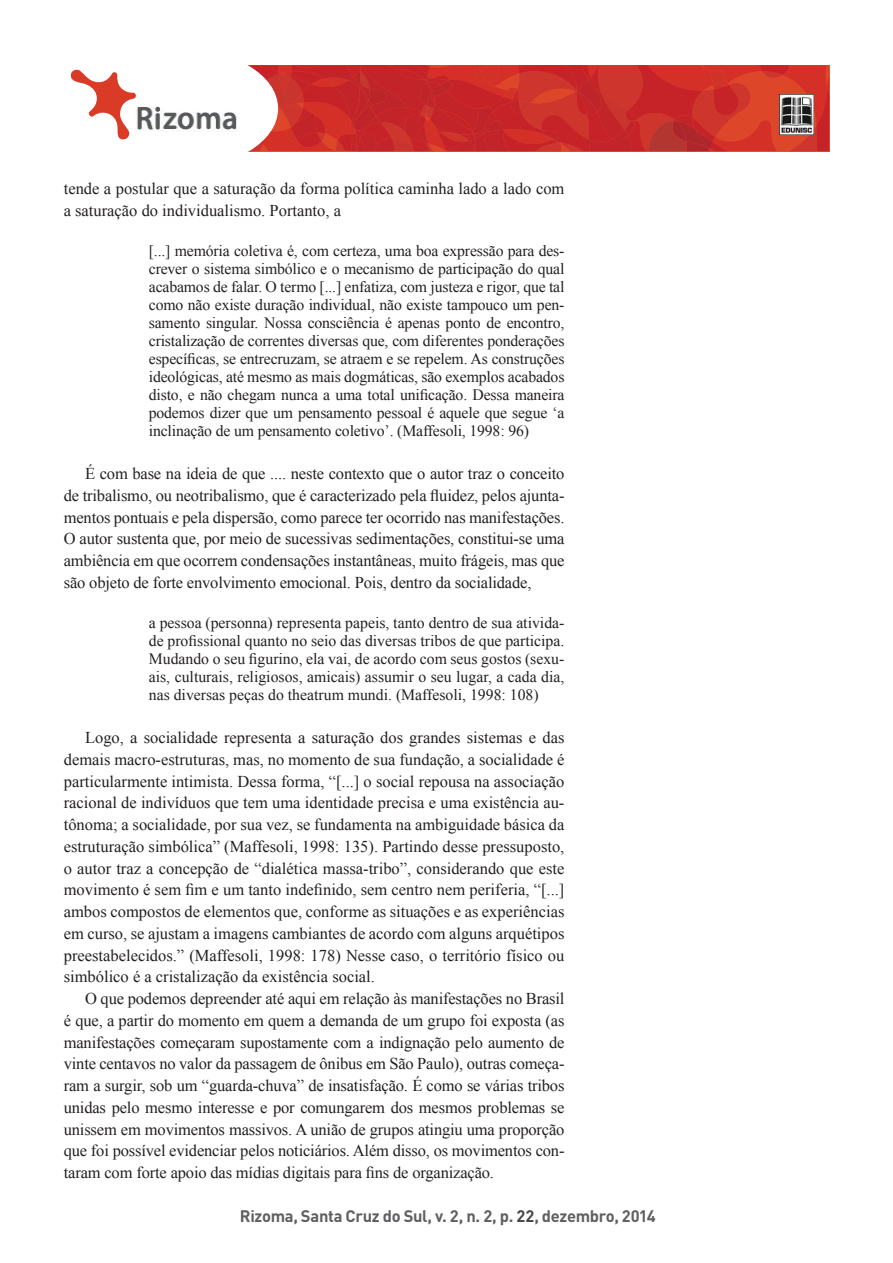
<style>
.page{position:relative;width:893px;height:1263px;background:#fff}
.page>*{position:absolute;margin:0;border:0;box-sizing:border-box;transform-origin:0 0}
.t1{font:16.5px/21.8px "Times New Roman";color:#231f20;text-align:justify}
.t2{font:700 16.5px "DIN Pro";letter-spacing:-.02em;color:#5f5f62}
.t3{font:15.75px/18px "Times New Roman";letter-spacing:-.01em;color:#231f20;text-align:justify}
.s1{color:#454647}
</style>
<div class="page">
<svg style="left:247px;top:65px;width:582px;height:87px;background:#cb2f2b"></svg>
<div style="left:88px;top:52px;width:187px;height:113px;background:#fff;border-radius:50%"></div>
<div style="left:85px;top:49px;width:193px;height:119px;border:6px solid #fff;border-radius:50%"></div>
<img style="left:780px;top:95px;width:33px;height:40px">
<img style="left:136px;top:107px;width:102px;height:24px">
<svg style="left:70px;top:69px;width:66px;height:71px"></svg>
<p class="t1" style="left:64px;top:177px;width:502px">tende a postular que a saturação da forma política caminha lado a lado com a saturação do individualismo. Portanto, a</p>
<p class="t3" style="left:149px;top:241px;width:417px">[...] memória coletiva é, com certeza, uma boa expressão para des&shy;crever o sistema simbólico e o mecanismo de participação do qual acabamos de falar. O termo [...] enfatiza, com justeza e rigor, que tal como não existe duração individual, não existe tampouco um pen&shy;samento singular. Nossa consciência é apenas ponto de encontro, cristalização de correntes diversas que, com diferentes ponderações específicas, se entrecruzam, se atraem e se repelem. As construções ideológicas, até mesmo as mais dogmáticas, são exemplos acabados disto, e não chegam nunca a uma total unificação. Dessa maneira podemos dizer que um pensamento pessoal é aquele que segue ‘a inclinação de um pensamento coletivo’. (Maffesoli, 1998: 96)</p>
<p class="t1" style="left:64px;top:462px;width:502px;text-indent:21px">É com base na ideia de que .... neste contexto que o autor traz o conceito de tribalismo, ou neotribalismo, que é caracterizado pela fluidez, pelos ajunta&shy;mentos pontuais e pela dispersão, como parece ter ocorrido nas manifestações.<br>O autor sustenta que, por meio de sucessivas sedimentações, constitui-se uma ambiência em que ocorrem condensações instantâneas, muito frágeis, mas que são objeto de forte envolvimento emocional. Pois, dentro da socialidade,</p>
<p class="t3" style="left:149px;top:613px;width:417px">a pessoa (personna) representa papeis, tanto dentro de sua ativida&shy;de profissional quanto no seio das diversas tribos de que participa.<br>Mudando o seu figurino, ela vai, de acordo com seus gostos (sexu&shy;ais, culturais, religiosos, amicais) assumir o seu lugar, a cada dia, nas diversas peças do theatrum mundi. (Maffesoli, 1998: 108)</p>
<p class="t1" style="left:64px;top:726px;width:502px;text-indent:21px">Logo, a socialidade representa a saturação dos grandes sistemas e das demais macro-estruturas, mas, no momento de sua fundação, a socialidade é particularmente intimista. Dessa forma, “[...] o social repousa na associação racional de indivíduos que tem uma identidade precisa e uma existência au&shy;tônoma; a socialidade, por sua vez, se fundamenta na ambiguidade básica da estruturação simbólica” (Maffesoli, 1998: 135). Partindo desse pressuposto, o autor traz a concepção de “dialética massa-tribo”, considerando que este movimento é sem fim e um tanto indefinido, sem centro nem periferia, “[...] ambos compostos de elementos que, conforme as situações e as experiências em curso, se ajustam a imagens cambiantes de acordo com alguns arquétipos preestabelecidos.” (Maffesoli, 1998: 178) Nesse caso, o território físico ou simbólico é a cristalização da existência social.</p>
<p class="t1" style="left:64px;top:987px;width:502px;text-indent:21px">O que podemos depreender até aqui em relação às manifestações no Brasil é que, a partir do momento em quem a demanda de um grupo foi exposta (as manifestações começaram supostamente com a indignação pelo aumento de vinte centavos no valor da passagem de ônibus em São Paulo), outras começa&shy;ram a surgir, sob um “guarda-chuva” de insatisfação. É como se várias tribos unidas pelo mesmo interesse e por comungarem dos mesmos problemas se unissem em movimentos massivos. A união de grupos atingiu uma proporção que foi possível evidenciar pelos noticiários. Além disso, os movimentos con&shy;taram com forte apoio das mídias digitais para fins de organização.</p>
<p class="t2" style="left:240px;top:1205px;width:417px">Rizoma, Santa Cruz do Sul, v. 2, n. 2, p. <span class="s1">22</span>, dezembro, 2014</p>
</div>
